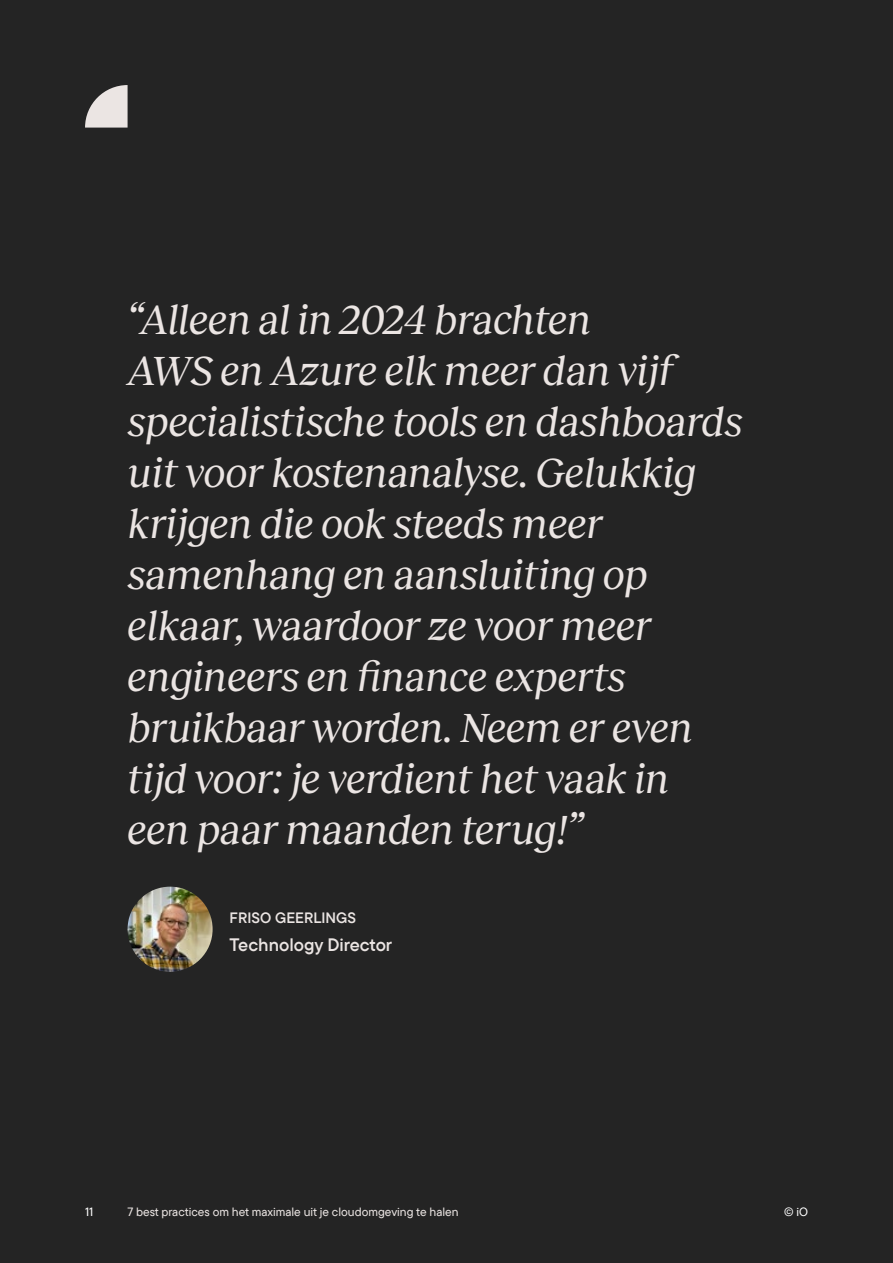
<style>
.page{position:relative;width:893px;height:1263px;background:#242424}
.page>*{position:absolute;margin:0;border:0;box-sizing:border-box;transform-origin:0 0}
.t1{font:italic 42px/51px "Reckless";letter-spacing:-.01em;color:#ebe5e3}
.t2{font:18px "TT Commons Pro Db";color:#ebe5e3}
.t3{font:15px "TT Commons Pro Db";color:#ebe5e3}
.t4{font:500 12px "TT Commons Pro";color:#ebe5e3}
.t5{font:500 12px "TT Commons Pro";color:#fff}
</style>
<div class="page">
<svg style="left:85px;top:85px;width:43px;height:43px"></svg>
<img style="left:128px;top:887px;width:85px;height:85px;border-radius:43px">
<p class="t1" style="left:128px;top:291px;width:617px">“Alleen al in 2024 brachten<br>AWS en Azure elk meer dan vijf specialistische tools en dashboards uit voor kostenanalyse. Gelukkig krijgen die ook steeds meer samenhang en aansluiting op elkaar, waardoor ze voor meer engineers en finance experts bruikbaar worden. Neem er even tijd voor: je verdient het vaak in<br>een paar maanden terug!”</p>
<p class="t3" style="left:230px;top:906px;width:128px">FRISO GEERLINGS</p>
<p class="t2" style="left:230px;top:931px;width:164px">Technology Director</p>
<p class="t5" style="left:85px;top:1203px;width:10px">11</p>
<p class="t4" style="left:128px;top:1203px;width:332px">7 best practices om het maximale uit je cloudomgeving te halen</p>
<p class="t5" style="left:784px;top:1203px;width:25px">© iO</p>
</div>
